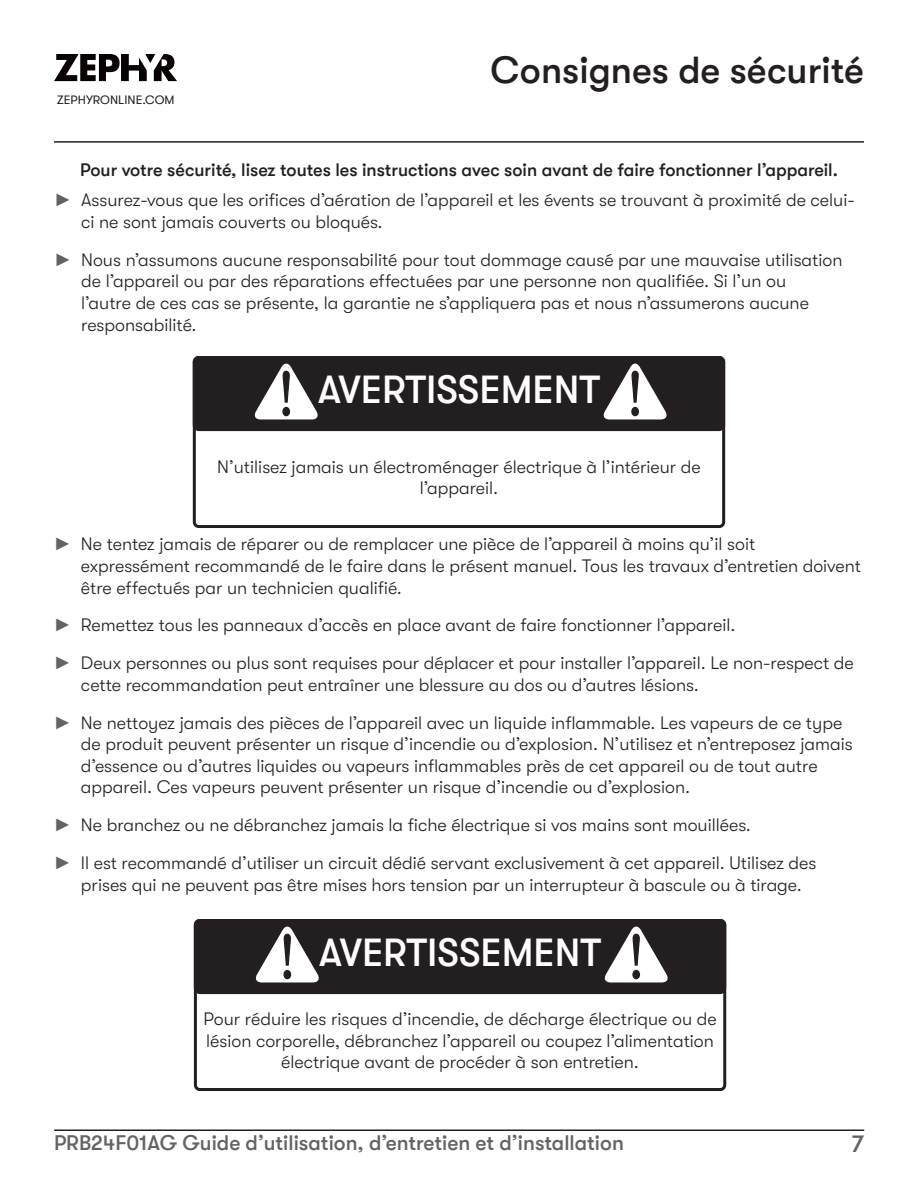
<style>
.page{position:relative;width:918px;height:1188px;background:#fff}
.page>*{position:absolute;margin:0;border:0;box-sizing:border-box;transform-origin:0 0}
.t1{font:500 39px "GT Walsheim";color:#fff}
.t2{font:500 37.5px "GT Walsheim";color:#231f20}
.t3{font:500 24px "GT Walsheim";color:#636366}
.t4{font:500 21px "GT Walsheim";color:#636366}
.t5{font:300 18px/21.6px "GT Walsheim";color:#231f20}
.t6{font:500 18px "GT Walsheim";color:#231f20}
.t7{font:12.3px "GT Walsheim";color:#231f20}
.s1{font-family:"Arial";font-weight:400;color:#636366}
</style>
<div class="page">
<hr style="left:54px;top:141px;width:810px;height:2px;background:#231f20">
<hr style="left:54px;top:1130px;width:810px;height:1px;background:#231f20">
<svg style="left:54px;top:54px;width:123px;height:27px"></svg>
<div style="left:193px;top:356px;width:532px;height:75px;background:#231f20;border-radius:6px"></div>
<svg style="left:254px;top:363px;width:64px;height:57px"></svg>
<svg style="left:603px;top:363px;width:64px;height:57px"></svg>
<div style="left:193px;top:356px;width:532px;height:172px;border:3px solid #231f20;border-radius:4px"></div>
<div style="left:194px;top:919px;width:532px;height:75px;background:#231f20;border-radius:6px"></div>
<svg style="left:255px;top:926px;width:64px;height:57px"></svg>
<svg style="left:604px;top:926px;width:64px;height:57px"></svg>
<div style="left:194px;top:919px;width:532px;height:172px;border:3px solid #231f20;border-radius:4px"></div>
<p class="t7" style="left:57px;top:93px;width:119px">ZEPHYRONLINE.COM</p>
<h2 class="t2" style="left:491px;top:49px;width:375px">Consignes de sécurité</h2>
<p class="t6" style="left:80px;top:159px;width:759px">Pour votre sécurité, lisez toutes les instructions avec soin avant de faire fonctionner l’appareil.</p>
<p class="t5" style="left:81px;top:190px;width:775px;text-indent:-27px"><span class="s1">►</span> Assurez-vous que les orifices d’aération de l’appareil et les évents se trouvant à proximité de celui&shy;ci ne sont jamais couverts ou bloqués.</p>
<p class="t5" style="left:81px;top:249px;width:763px;text-indent:-27px"><span class="s1">►</span> Nous n’assumons aucune responsabilité pour tout dommage causé par une mauvaise utilisation de l’appareil ou par des réparations effectuées par une personne non qualifiée. Si l’un ou<br>l’autre de ces cas se présente, la garantie ne s’appliquera pas et nous n’assumerons aucune responsabilité.</p>
<h1 class="t1" style="left:318px;top:368px;width:284px">AVERTISSEMENT</h1>
<p class="t5" style="left:217px;top:456px;width:485px;text-align:center">N’utilisez jamais un électroménager électrique à l’intérieur de l’appareil.</p>
<p class="t5" style="left:81px;top:534px;width:781px;text-indent:-27px"><span class="s1">►</span> Ne tentez jamais de réparer ou de remplacer une pièce de l’appareil à moins qu’il soit expressément recommandé de le faire dans le présent manuel. Tous les travaux d’entretien doivent être effectués par un technicien qualifié.</p>
<p class="t5" style="left:54px;top:607px;width:801px;line-height:37.8px"><span class="s1">►</span> Remettez tous les panneaux d’accès en place avant de faire fonctionner l’appareil.<br><span class="s1">►</span> Deux personnes ou plus sont requises pour déplacer et pour installer l’appareil. Le non-respect de</p>
<p class="t5" style="left:54px;top:666px;width:790px;line-height:37.8px;text-indent:27px">cette recommandation peut entraîner une blessure au dos ou d’autres lésions.<br><span class="s1">►</span> Ne nettoyez jamais des pièces de l’appareil avec un liquide inflammable. Les vapeurs de ce type</p>
<p class="t5" style="left:81px;top:733px;width:773px">de produit peuvent présenter un risque d’incendie ou d’explosion. N’utilisez et n’entreposez jamais d’essence ou d’autres liquides ou vapeurs inflammables près de cet appareil ou de tout autre appareil. Ces vapeurs peuvent présenter un risque d’incendie ou d’explosion.</p>
<p class="t5" style="left:54px;top:806px;width:764px;line-height:37.8px"><span class="s1">►</span> Ne branchez ou ne débranchez jamais la fiche électrique si vos mains sont mouillées.<br><span class="s1">►</span> Il est recommandé d’utiliser un circuit dédié servant exclusivement à cet appareil. Utilisez des</p>
<p class="t5" style="left:81px;top:874px;width:722px">prises qui ne peuvent pas être mises hors tension par un interrupteur à bascule ou à tirage.</p>
<h1 class="t1" style="left:319px;top:931px;width:284px">AVERTISSEMENT</h1>
<p class="t5" style="left:203px;top:1008px;width:515px;text-align:center">Pour réduire les risques d’incendie, de décharge électrique ou de lésion corporelle, débranchez l’appareil ou coupez l’alimentation électrique avant de procéder à son entretien.</p>
<p class="t4" style="left:54px;top:1131px;width:571px">PRB24F01AG Guide d’utilisation, d’entretien et d’installation</p>
<h3 class="t3" style="left:851px;top:1131px;width:14px">7</h3>
</div>
